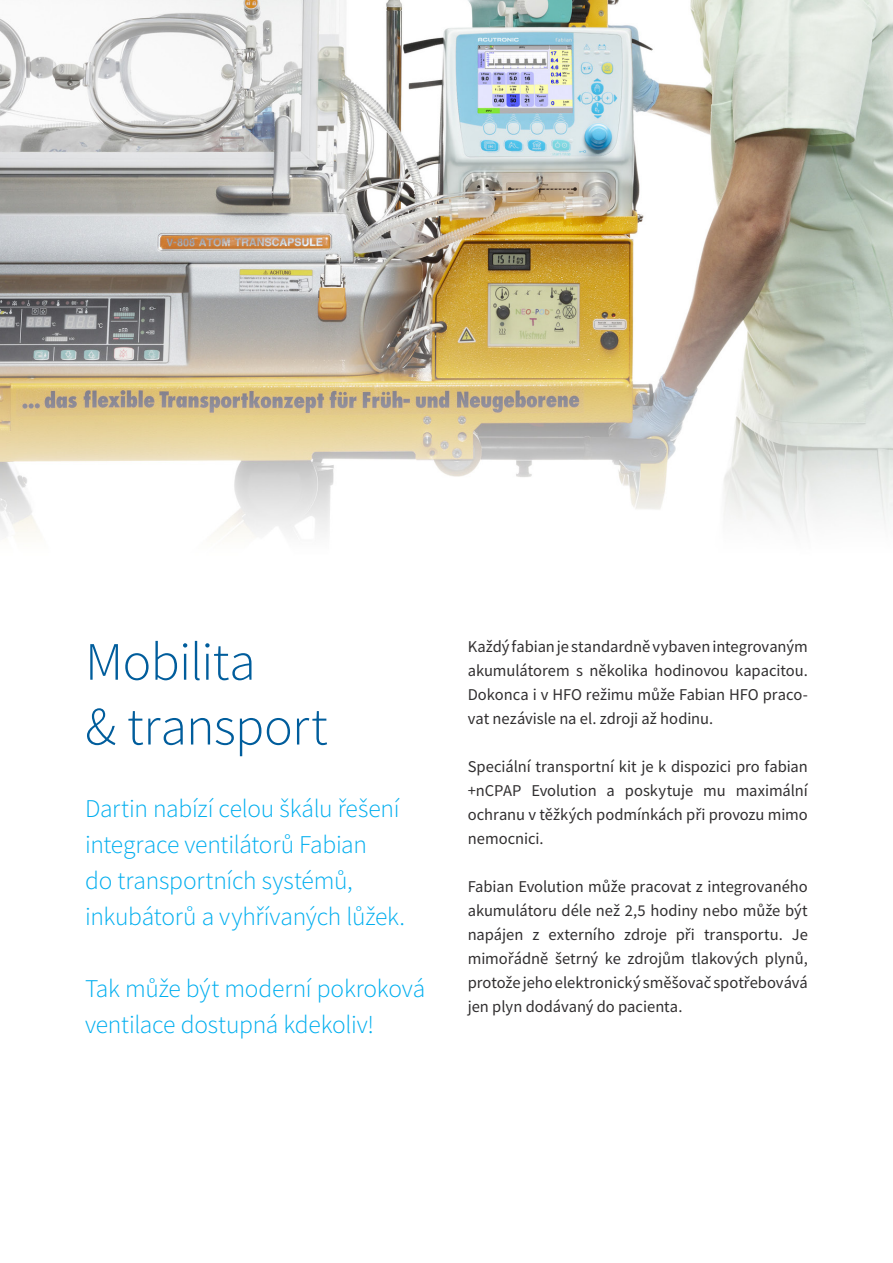
<style>
.page{position:relative;width:893px;height:1263px;background:#fff}
.page>*{position:absolute;margin:0;border:0;box-sizing:border-box;transform-origin:0 0}
.t1{font:300 54px "Source Sans Pro";letter-spacing:-.015em;color:#005d9c}
.t2{font:300 25.5px/36px "Source Sans Pro";letter-spacing:-.01em;color:#00aeef}
.t3{font:16.5px/24px "Source Sans Pro";color:#312f30;text-align:justify}
</style>
<div class="page">
<img style="left:0;top:0;width:893px;height:538px">
<p class="t1" style="left:85px;top:629px;width:172px">Mobilita</p>
<p class="t1" style="left:85px;top:693px;width:244px">&amp; transport</p>
<p class="t2" style="left:85px;top:790px;width:321px">Dartin nabízí celou škálu řešení integrace ventilátorů Fabian<br>do transportních systémů, inkubátorů a vyhřívaných lůžek.</p>
<p class="t2" style="left:85px;top:970px;width:342px">Tak může být moderní pokroková ventilace dostupná kdekoliv!</p>
<p class="t3" style="left:468px;top:634px;width:342px">Každý fabian je standardně vybaven integrovaným akumulátorem s několika hodinovou kapacitou.<br>Dokonca i v HFO režimu může Fabian HFO praco&shy;vat nezávisle na el. zdroji až hodinu.</p>
<p class="t3" style="left:468px;top:754px;width:342px">Speciální transportní kit je k dispozici pro fabian +nCPAP Evolution a poskytuje mu maximální ochranu v těžkých podmínkách při provozu mimo nemocnici.</p>
<p class="t3" style="left:468px;top:874px;width:342px">Fabian Evolution může pracovat z integrovaného akumulátoru déle než 2,5 hodiny nebo může být napájen z externího zdroje při transportu. Je mimořádně šetrný ke zdrojům tlakových plynů, protože jeho elektronický směšovač spotřebovává jen plyn dodávaný do pacienta.</p>
</div>
